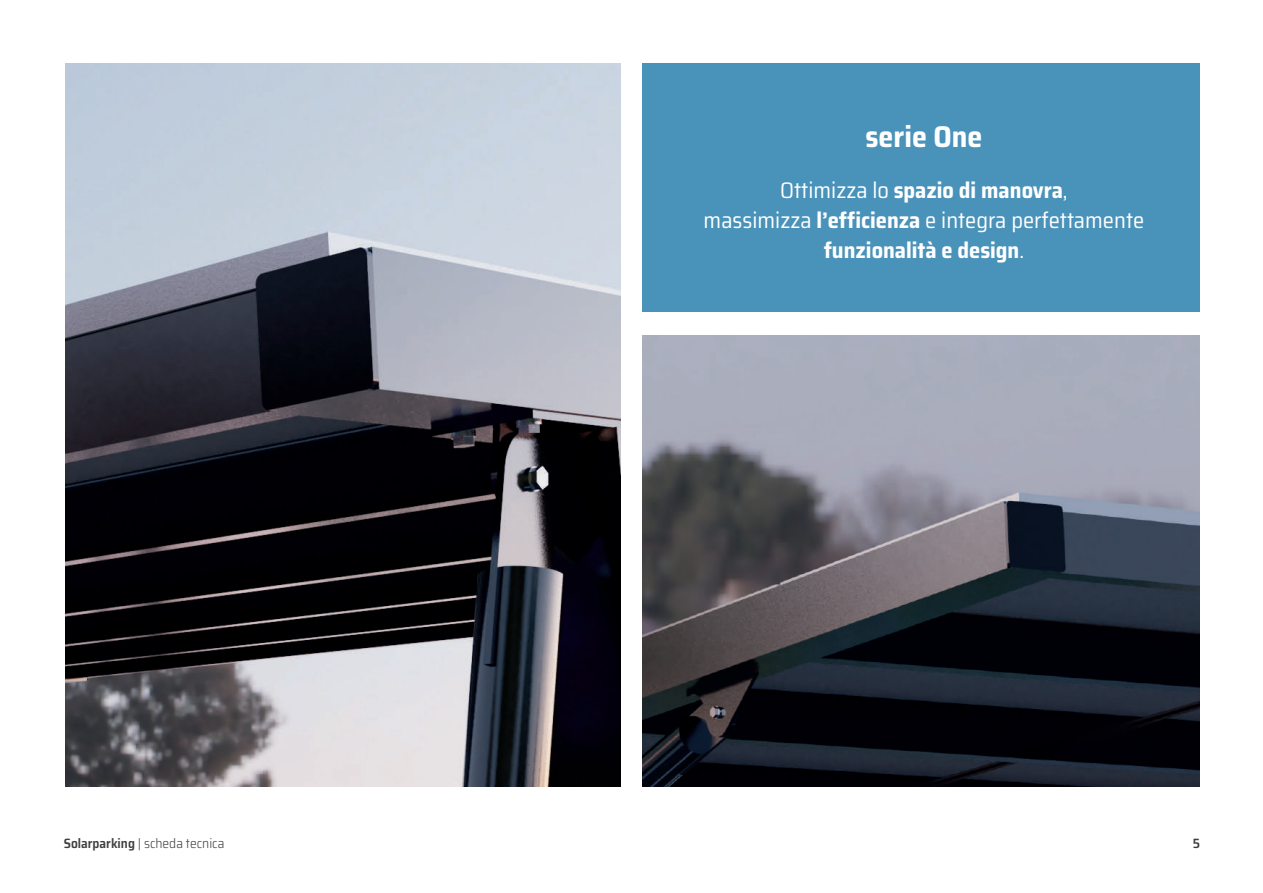
<style>
.page{position:relative;width:1263px;height:893px;background:#fff}
.page>*{position:absolute;margin:0;border:0;box-sizing:border-box;transform-origin:0 0}
.t1{font:700 semi-condensed 30px "Saira";color:#fff}
.t2{font:700 semi-condensed 22.5px/30px "Saira";color:#fff;text-align:center}
.t3{font:300 semi-condensed 13.5px "Saira";color:#3e3e3f}
.t4{font:600 semi-condensed 13.5px "Saira";color:#3e3e3f}
.s1{font-weight:400}
.s2{font-weight:600}
</style>
<div class="page">
<div style="left:642px;top:64px;width:558px;height:248px;background:#4992b9"></div>
<img style="left:65px;top:64px;width:556px;height:722px">
<img style="left:642px;top:336px;width:557px;height:450px">
<h1 class="t1" style="left:865px;top:113px;width:118px">serie One</h1>
<p class="t2" style="left:704px;top:175px;width:442px"><span class="s1">Ottimizza lo</span> spazio di manovra<span class="s1">,<br>massimizza</span> l’efficienza <span class="s1">e integra perfettamente </span>funzionalità e design<span class="s1">.</span></p>
<p class="t3" style="left:64px;top:833px;width:162px"><span class="s2">Solarparking</span> | scheda tecnica</p>
<p class="t4" style="left:1193px;top:833px;width:9px">5</p>
</div>
